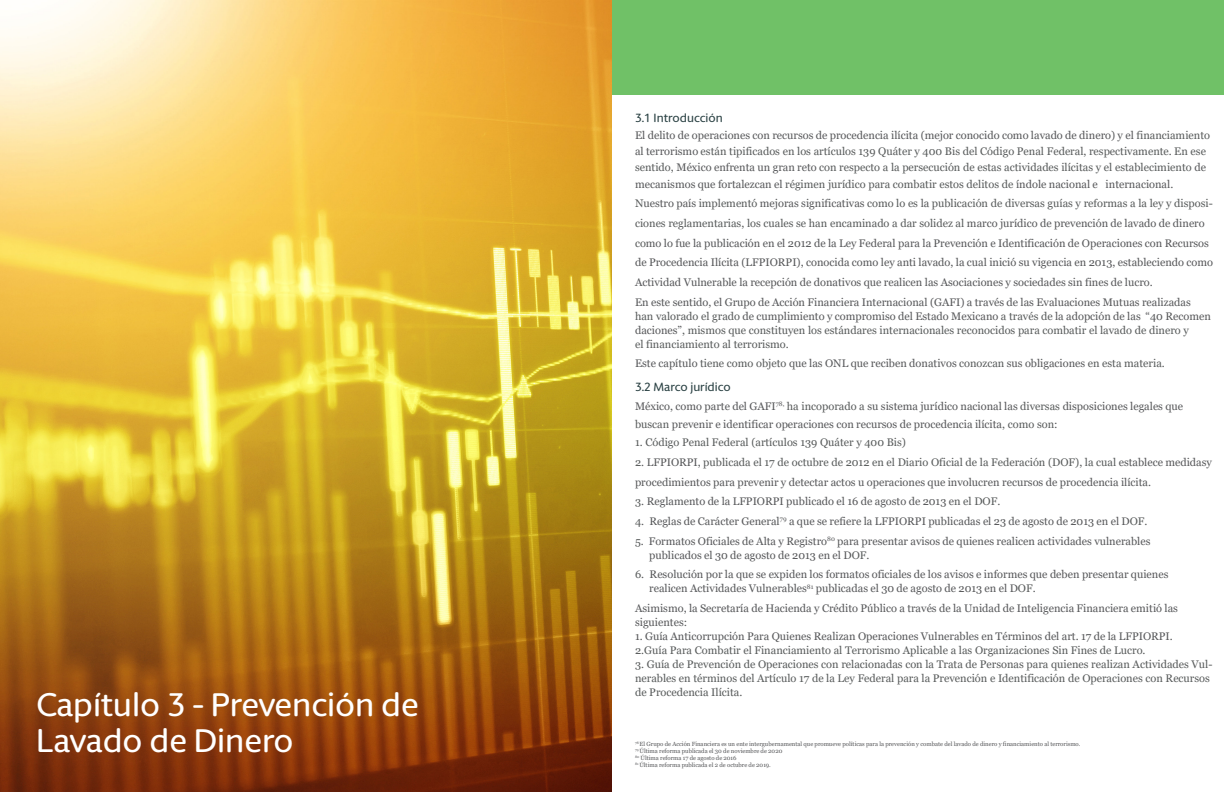
<style>
.page{position:relative;width:1224px;height:792px;background:#fff}
.page>*{position:absolute;margin:0;border:0;box-sizing:border-box;transform-origin:0 0}
.C_PIT_Header{font:500 33px/36px "Berlingske Sans Round";color:#fff}
.C_PIT_Body_copy{font:500 12px "Berlingske Sans Round";color:#2b4244}
.C_PIT_Body_copy-2{font:11px/19.7px "Georgia";color:#57585a}
.C_PIT_Body_copy-3{font:11px/14px "Georgia";color:#585b5b}
.C_PIT_Body_copy-4{font:6px "Georgia";color:#57585a}
.s1{color:#57585a}
.s2{color:#585b5b}
</style>
<div class="page">
<img style="left:0;top:1px;width:612px;height:791px">
<div style="left:612px;top:1px;width:612px;height:94px;background:#70c167"></div>
<p class="C_PIT_Header" style="left:36px;top:685px;width:384px">Capítulo 3 - Prevención de<br>Lavado de Dinero</p>
<p class="C_PIT_Body_copy" style="left:635px;top:110px;width:89px">3.1 Introducción</p>
<p class="C_PIT_Body_copy-3" style="left:635px;top:127px;width:577px;line-height:16.2px"><span class="s1">El delito de operaciones con recursos de procedencia ilícita (mejor conocido como lavado de dinero) y el</span> financiamiento <span class="s1">al terrorismo</span> están tipificados en los artículos 139 Quáter y 400 Bis del Código Penal Federal, respectivamente<span class="s1">.</span> En ese sentido, <span class="s1">México enfrenta un gran reto</span> con respecto a la persecución de estas actividades ilícitas y el establecimiento <span class="s1">de mecanismos que fortalezcan el</span> régimen jurídico para combatir estos delitos de <span class="s1">índole nacional e internacional.</span></p>
<p class="C_PIT_Body_copy-2" style="left:635px;top:194px;width:580px"><span class="s2">N</span>uestro país <span class="s2">implementó</span> mejoras significativas <span class="s2">como lo es</span> la <span class="s2">publicación de diversas guías y reformas a la ley y disposi&shy;ciones reglamentarias, los cuales se han encaminado a dar solidez al</span> marco jurídico de prevención de lavado de dinero <span class="s2">co</span>mo lo fue la publicación en el 2012 de la Ley Federal para la Prevención e Identificación de Operaciones con Recursos de Procedencia Ilícita (LFPIORPI), conocida como ley anti lavado, la cual inició su vigencia en 2013, estableciendo como Actividad Vulnerable la recepción de donativos que realicen las Asociaciones y sociedades sin fines de lucro.<br>En este sentido, el Grupo de Acción Financiera Internacional (GAFI) a través de las Evaluaciones Mutuas realizadas</p>
<p class="C_PIT_Body_copy-3" style="left:635px;top:309px;width:577px">han valorado el grado <span class="s1">de cumplimiento y compromiso del Estado Mexicano</span> a través de <span class="s1">la adopción de las “40 Recomen daciones”</span>, mismos que constituyen los estándares internacionales reconocidos para combatir el lavado de dinero y<br>el financiamiento al terrorismo.</p>
<p class="C_PIT_Body_copy-2" style="left:635px;top:354px;width:531px">Este capítulo <span class="s2">tiene como objeto</span> que las ONL que reciben donativos <span class="s2">conozcan</span> sus obligaciones <span class="s2">en esta materia.</span></p>
<p class="C_PIT_Body_copy" style="left:635px;top:379px;width:97px">3.2 Marco jurídico</p>
<p class="C_PIT_Body_copy-2" style="left:635px;top:397px;width:550px;line-height:18.2px">México<span class="s2">,</span> como parte del GAFI<sup>78</sup><sup>,</sup> <span class="s2">ha incoporado a</span> su sistema jurídico nacional las <span class="s2">diversas</span> disposiciones legales que <span class="s2">buscan</span> prevenir e identificar operaciones con recursos de procedencia ilícita<span class="s2">, como son</span>:</p>
<p class="C_PIT_Body_copy-3" style="left:635px;top:436px;width:273px">1. Código Penal Federal (artículos 139 Quáter y 400 Bis)</p>
<p class="C_PIT_Body_copy-2" style="left:635px;top:453px;width:578px"><span class="s2">2</span>. LFPIORPI, <span class="s2">publicada el 17 de octubre de 2012 en el Diario Oficial de la Federación (DOF), la cual</span> establece medidasy procedimientos para prevenir y detectar actos u operaciones que involucren recursos de procedencia ilícita.</p>
<p class="C_PIT_Body_copy-2" style="left:635px;top:492px;width:367px"><span class="s2">3</span>. Reglamento de la LFPIORPI publicado el 16 de agosto de 2013 e<span class="s2">n el DOF</span>.</p>
<p class="C_PIT_Body_copy-2" style="left:635px;top:512px;width:514px"><span class="s2">4</span>. Reglas de Carácter General<sup>79</sup> a que se refiere la LFPIORPI publicadas el 23 de agosto de 2013 en el D<span class="s2">OF</span>.</p>
<p class="C_PIT_Body_copy-2" style="left:649px;top:534px;width:503px;line-height:14px;text-indent:-14px"><span class="s2">5</span>. Formatos Oficiales de Alta y Registro<sup>80</sup> para presentar avisos de quienes realicen actividades vulnerables publicados el 30 de agosto de 2013 en el D<span class="s2">OF</span>.</p>
<p class="C_PIT_Body_copy-2" style="left:649px;top:568px;width:521px;line-height:14px;text-indent:-14px"><span class="s2">6</span>. Resolución por la que se expiden los formatos oficiales de los avisos e informes que deben presentar quienes realicen Actividades Vulnerables<sup>81</sup> publicadas el 30 de agosto de 2013 en el D<span class="s2">OF</span>.</p>
<p class="C_PIT_Body_copy-2" style="left:635px;top:601px;width:544px;line-height:14px">Asimismo, la Secretaría de Hacienda y Crédito Público a través de la Unidad de Inteligencia Financiera emitió las siguientes<span class="s2">:</span></p>
<p class="C_PIT_Body_copy-2" style="left:635px;top:629px;width:539px;line-height:14px">1. Guía Anticorrupción Para Quienes Realizan Operaciones Vulnerables en Términos del art. 17 de la LFPIORPI.<br><span class="s2">2.Guía Para Combatir el Financiamiento al Terrorismo Aplicable a las Organizaciones Sin Fines de Lucro.</span></p>
<p class="C_PIT_Body_copy-3" style="left:635px;top:657px;width:579px">3. Guía de Prevención de Operaciones con relacionadas con la Trata de Personas para quienes realizan Actividades Vul&shy;nerables en términos del Artículo 17 de la Ley Federal para la Prevención e Identificación de Operaciones con Recursos de Procedencia Ilícita.</p>
<p class="C_PIT_Body_copy-4" style="left:635px;top:740px;width:447px"><sup>78</sup> El Grupo de Acción Financiera es un ente intergubernamental que promueve políticas para la prevención y combate del lavado de dinero y financiamiento al terrorismo.</p>
<p class="C_PIT_Body_copy-4" style="left:635px;top:747px;width:149px"><sup>79</sup> Última reforma publicada el 30 de noviembre de 2020</p>
<p class="C_PIT_Body_copy-4" style="left:635px;top:754px;width:103px"><sup>80</sup> Última reforma 17 de agosto de 2016</p>
<p class="C_PIT_Body_copy-4" style="left:635px;top:761px;width:137px"><sup>81</sup> Última reforma publicada el 2 de octubre de 2019.</p>
</div>
